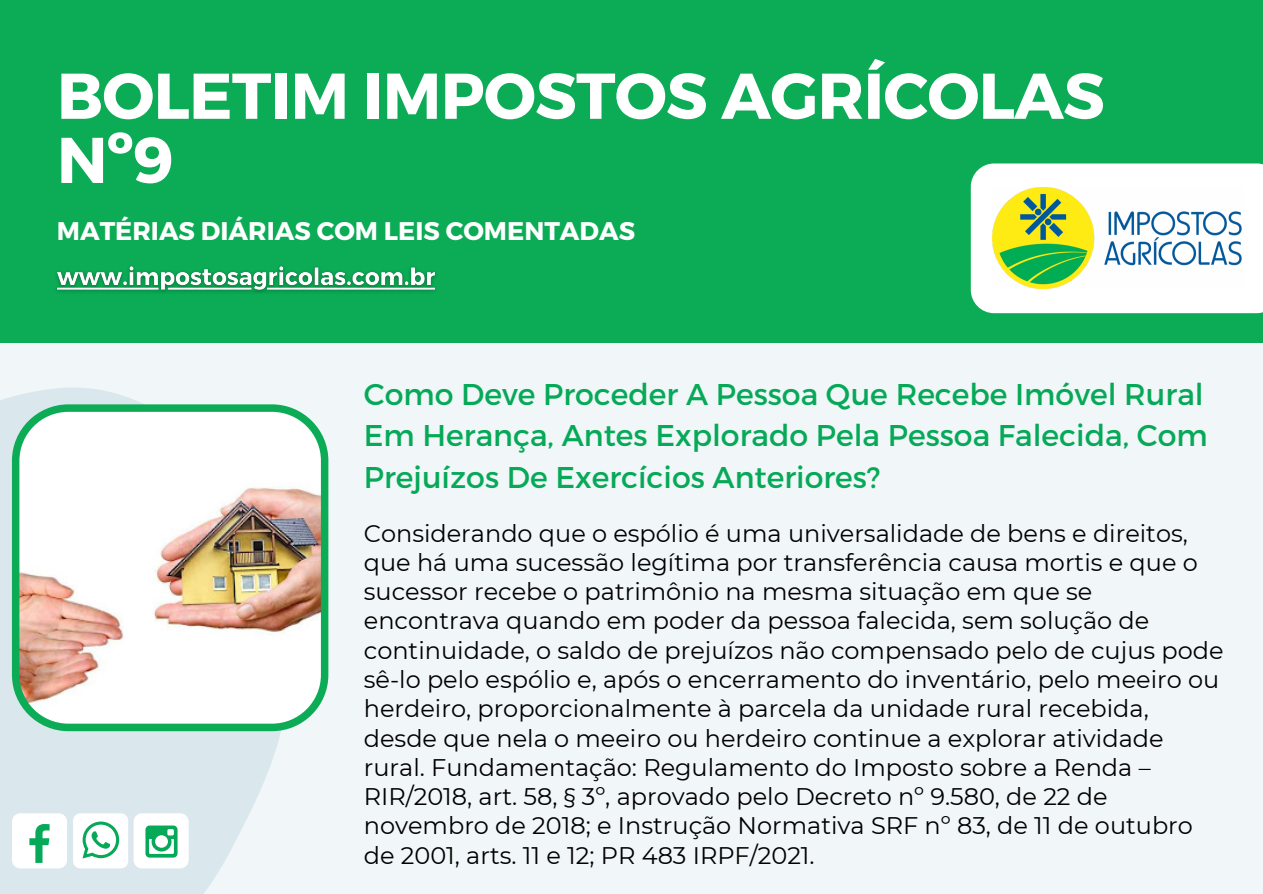
<style>
.page{position:relative;width:1263px;height:894px;background:#fff}
.page>*{position:absolute;margin:0;border:0;box-sizing:border-box;transform-origin:0 0}
.t1{font:700 64.5px "Montserrat";letter-spacing:-.01em;color:#fff}
.t2{font:30px/41.5px "Montserrat";color:#06a958}
.t3{font:700 25.5px "Montserrat";color:#fff}
.t4{font:24px/29.2px "Montserrat";color:#000}
</style>
<div class="page">
<div style="left:0;top:0;width:1263px;height:343px;background:#0bac55"></div>
<div style="left:0;top:343px;width:1263px;height:550px;background:#f1f6f8"></div>
<svg style="left:0;top:388px;width:281px;height:505px;fill:#dae7ed"></svg>
<img style="left:12px;top:404px;width:316px;height:327px">
<div style="left:73px;top:813px;width:55px;height:55px;background:#fff;border-radius:7px"></div>
<svg style="left:82px;top:821px;width:37px;height:37px"></svg>
<div style="left:12px;top:813px;width:55px;height:55px;background:#fff;border-radius:8px"></div>
<svg style="left:29px;top:824px;width:21px;height:38px"></svg>
<div style="left:134px;top:813px;width:55px;height:55px;background:#fff;border-radius:8px"></div>
<svg style="left:145px;top:825px;width:33px;height:32px"></svg>
<div style="left:971px;top:163px;width:292px;height:150px;background:#fff"></div>
<img style="left:993px;top:188px;width:250px;height:101px">
<img style="left:56px;top:266px;width:380px;height:27px">
<p class="t1" style="left:57px;top:54px;width:1049px">BOLETIM IMPOSTOS AGRÍCOLAS</p>
<p class="t1" style="left:57px;top:118px;width:118px">Nº9</p>
<p class="t3" style="left:57px;top:215px;width:580px">MATÉRIAS DIÁRIAS COM LEIS COMENTADAS</p>
<p class="t2" style="left:364px;top:371px;width:845px">Como Deve Proceder A Pessoa Que Recebe Imóvel Rural<br>Em Herança, Antes Explorado Pela Pessoa Falecida, Com<br>Prejuízos De Exercícios Anteriores?</p>
<p class="t4" style="left:364px;top:518px;width:861px">Considerando que o espólio é uma universalidade de bens e direitos, que há uma sucessão legítima por transferência causa mortis e que o sucessor recebe o patrimônio na mesma situação em que se encontrava quando em poder da pessoa falecida, sem solução de continuidade, o saldo de prejuízos não compensado pelo de cujus pode sê-lo pelo espólio e, após o encerramento do inventário, pelo meeiro ou herdeiro, proporcionalmente à parcela da unidade rural recebida, desde que nela o meeiro ou herdeiro continue a explorar atividade rural. Fundamentação: Regulamento do Imposto sobre a Renda – RIR/2018, art. 58, § 3º, aprovado pelo Decreto nº 9.580, de 22 de novembro de 2018; e Instrução Normativa SRF nº 83, de 11 de outubro de 2001, arts. 11 e 12; PR 483 IRPF/2021.</p>
</div>
